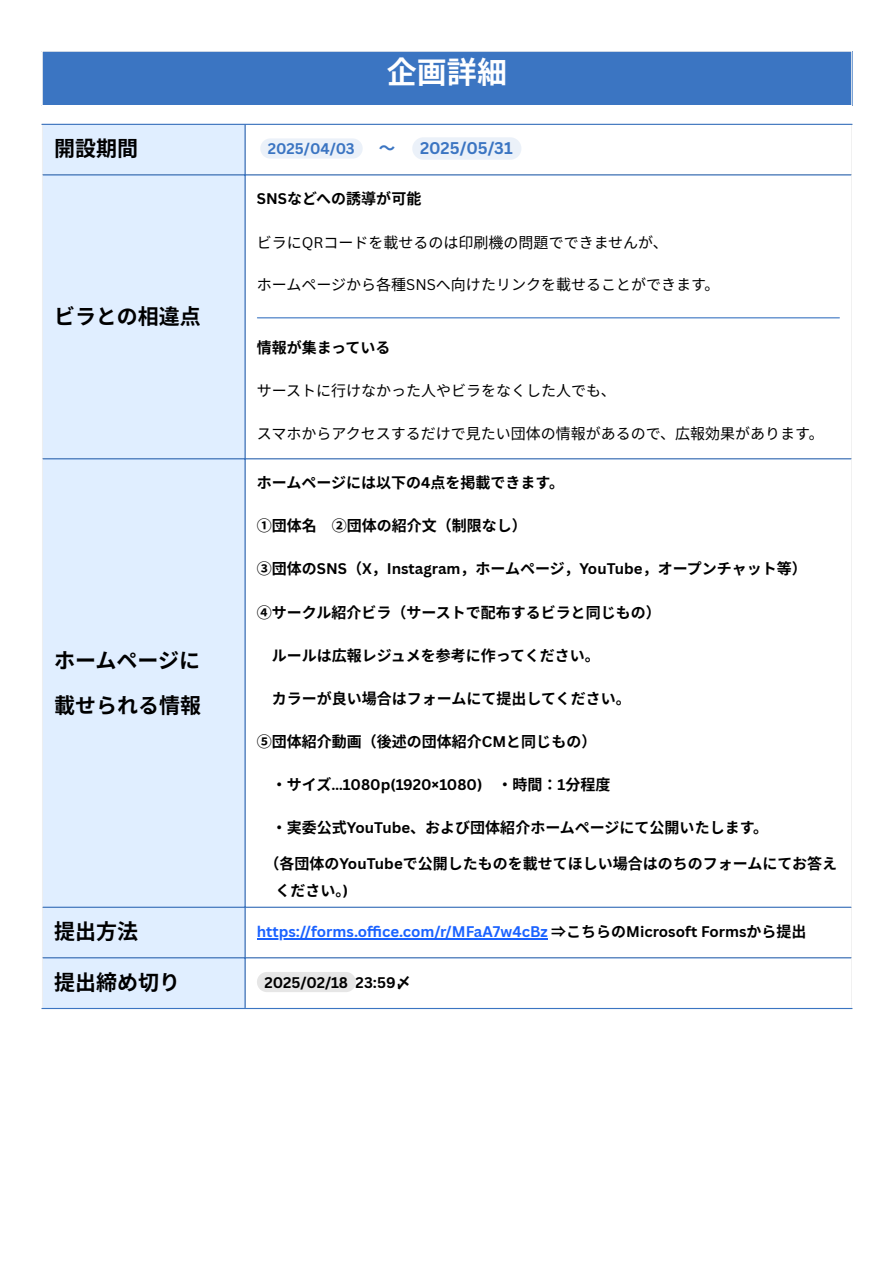
<style>
.page{position:relative;width:894px;height:1263px;background:#fff}
.page>*{position:absolute;margin:0;border:0;box-sizing:border-box;transform-origin:0 0}
.t1{font:700 30px "Noto Sans CJ Ksc";color:#fff}
.t2{font:700 21px "Noto Sans CJ Ksc";color:#000}
.t3{font:700 16.5px "Canva Sans";color:#3b75c2}
.t4{font:700 16.5px "Noto Sans CJ Ksc";color:#3b75c2}
.t5{font:700 15px "Noto Sans CJ Ksc";color:#000}
.t6{font:15px "Noto Sans CJ Ksc";color:#000}
.t7{font:700 15px "Canva Sans";color:#1a62ff}
.t8{font:700 15px "Canva Sans";color:#000}
.t9{font:700 15px "Canva Sans";color:#3b75c2}
.s1{font-family:"Canva Sans"}
.s2{font-family:"Noto Sans CJ Ksc"}
.s3{font-family:"Noto Sans CJ Ksc";color:#000}
.s4{color:#000}
</style>
<div class="page">
<div style="left:42px;top:51px;width:809px;height:55px;background:#3b75c2"></div>
<hr style="left:42px;top:52px;width:1px;height:53px;background:#fff">
<hr style="left:850px;top:52px;width:2px;height:53px;background:#fff">
<hr style="left:42px;top:51px;width:810px;height:1px;background:#fff">
<hr style="left:42px;top:105px;width:810px;height:1px;background:#fff">
<div style="left:43px;top:125px;width:201px;height:883px;background:#e0eeff"></div>
<div style="left:260px;top:138px;width:102px;height:21px;background:#ebf1f9"></div>
<div style="left:412px;top:137px;width:109px;height:23px;background:#ebf1f9"></div>
<hr style="left:257px;top:317px;width:582px;height:1px;background:#3b75c2">
<hr style="left:257px;top:938px;width:290px;height:1px;background:#1a62ff">
<div style="left:257px;top:972px;width:99px;height:20px;background:#e6e6e6"></div>
<hr style="left:244px;top:125px;width:1px;height:883px;background:#3b75c2">
<hr style="left:42px;top:124px;width:810px;height:1px;background:#3b75c2">
<hr style="left:43px;top:174px;width:807px;height:2px;background:#3b75c2">
<hr style="left:43px;top:458px;width:807px;height:1px;background:#3b75c2">
<hr style="left:43px;top:907px;width:807px;height:1px;background:#3b75c2">
<hr style="left:43px;top:957px;width:807px;height:1px;background:#3b75c2">
<hr style="left:42px;top:1008px;width:810px;height:1px;background:#3b75c2">
<p class="t1" style="left:387px;top:48px;width:119px">企画詳細</p>
<p class="t2" style="left:54px;top:132px;width:85px">開設期間</p>
<p class="t9" style="left:268px;top:138px;width:88px">2025/04/03</p>
<p class="t4" style="left:378px;top:135px;width:17px">～</p>
<p class="t3" style="left:420px;top:137px;width:94px">2025/05/31</p>
<p class="t2" style="left:54px;top:300px;width:148px">ビラとの相違点</p>
<p class="t2" style="left:54px;top:643px;width:147px">ホームページに</p>
<p class="t2" style="left:54px;top:688px;width:147px">載せられる情報</p>
<h1 class="t5" style="left:257px;top:186px;width:165px"><span class="s1">SNS</span>などへの誘導が可能</h1>
<p class="t6" style="left:257px;top:230px;width:412px">ビラに<span class="s1">QR</span>コードを載せるのは印刷機の問題でできませんが、</p>
<p class="t6" style="left:257px;top:273px;width:464px">ホームページから各種<span class="s1">SNS</span>へ向けたリンクを載せることができます。</p>
<h1 class="t5" style="left:257px;top:336px;width:135px">情報が集まっている</h1>
<p class="t6" style="left:257px;top:379px;width:360px">サーストに行けなかった人やビラをなくした人でも、</p>
<p class="t6" style="left:257px;top:421px;width:568px">スマホからアクセスするだけで見たい団体の情報があるので、広報効果があります。</p>
<p class="t5" style="left:257px;top:470px;width:308px">ホームページには以下の<span class="s1">4</span>点を掲載できます。</p>
<p class="t5" style="left:257px;top:514px;width:271px">①団体名 ②団体の紹介文（制限なし）</p>
<p class="t5" style="left:257px;top:557px;width:551px">③団体の<span class="s1">SNS</span>（<span class="s1">X</span>，<span class="s1">Instagram</span>，ホームページ，<span class="s1">YouTube</span>，オープンチャット等）</p>
<p class="t5" style="left:257px;top:601px;width:405px">④サークル紹介ビラ（サーストで配布するビラと同じもの）</p>
<p class="t5" style="left:272px;top:643px;width:329px">ルールは広報レジュメを参考に作ってください。</p>
<p class="t5" style="left:272px;top:686px;width:360px">カラーが良い場合はフォームにて提出してください。</p>
<p class="t5" style="left:257px;top:730px;width:341px">⑤団体紹介動画（後述の団体紹介<span class="s1">CM</span>と同じもの）</p>
<p class="t8" style="left:272px;top:774px;width:339px"><span class="s2">・サイズ</span>…1080p(1920×1080) <span class="s2">・時間：</span> 1<span class="s2">分程度</span></p>
<p class="t5" style="left:272px;top:815px;width:497px">・実委公式<span class="s1">YouTube</span>、および団体紹介ホームページにて公開いたします。</p>
<p class="t5" style="left:264px;top:851px;width:574px">（各団体の<span class="s1">YouTube</span>で公開したものを載せてほしい場合はのちのフォームにてお答え</p>
<p class="t5" style="left:275px;top:878px;width:76px">ください。<span class="s1">)</span></p>
<p class="t2" style="left:54px;top:915px;width:84px">提出方法</p>
<p class="t7" style="left:257px;top:921px;width:548px">https://forms.offi ce.com/r/MFaA7w4cBz <span class="s3">⇒こちらの</span><span class="s4">Microsoft Forms</span><span class="s3">から提出</span></p>
<p class="t2" style="left:54px;top:965px;width:127px">提出締め切り</p>
<p class="t8" style="left:264px;top:972px;width:85px">2025/02/18</p>
<p class="t8" style="left:355px;top:972px;width:57px">23:59<span class="s2">〆</span></p>
</div>
